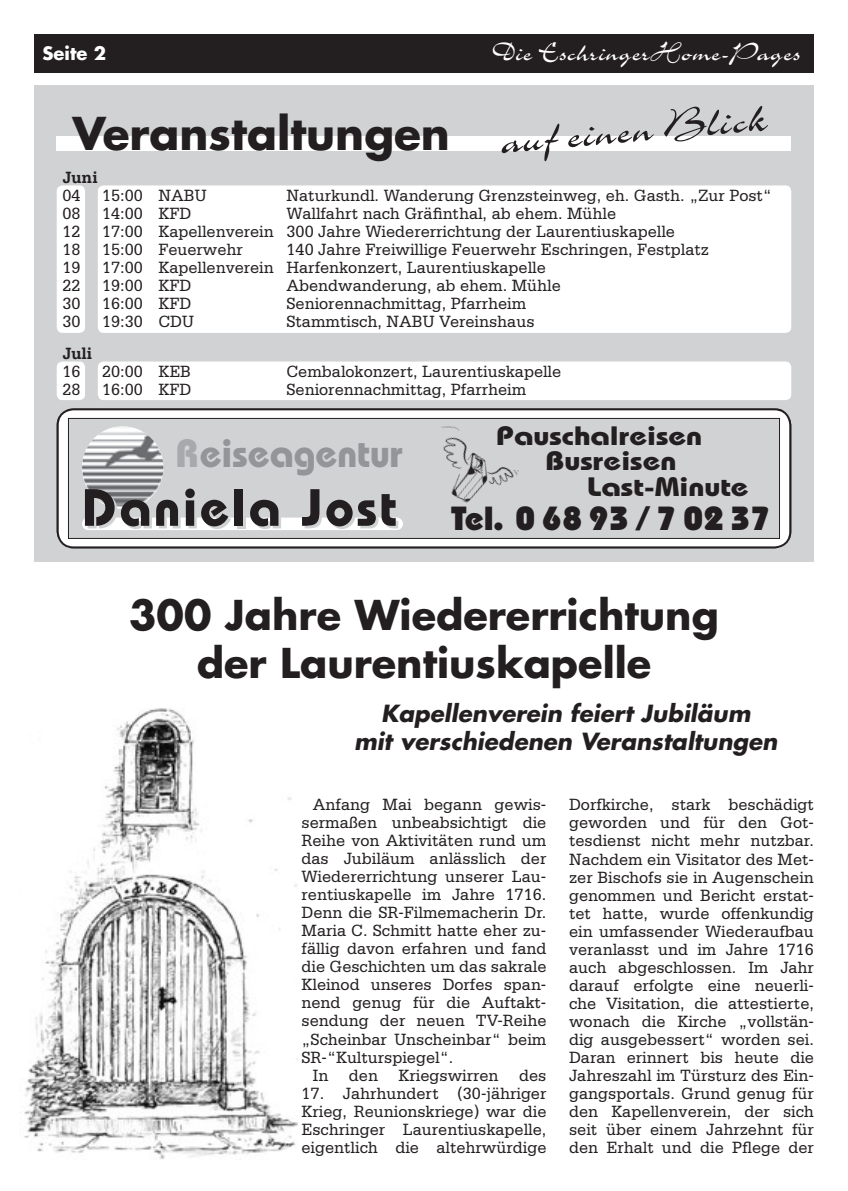
<style>
.page{position:relative;width:848px;height:1191px;background:#fff}
.page>*{position:absolute;margin:0;border:0;box-sizing:border-box;transform-origin:0 0}
.Zwischenüberschrift{font:48px "Charme LT";color:#231f20}
.Uberschrift{font:700 44px "Futura LT";color:#231f20}
.Uberschrift-2{font:700 40px/48px "Futura LT";color:#231f20;text-align:center}
.t1{font:700 39.4px "Bauhaus LT";color:#939598}
.t2{font:800 33.4px "Bauhaus LT";color:#231f20}
.t3{font:29px "Charme LT";color:#fff}
.t4{font:700 26.6px "Bauhaus LT";color:#231f20;scale:1.2 1}
.Zwischenüberschrift-2{font:italic 700 23px/27.6px "Futura LT";color:#231f20;text-align:center}
.t5{font:700 18px "Futura LT";color:#fff}
.Grundtext{font:17.2px/18px "Serifa LT";color:#231f20;text-align:justify;scale:.95 1}
.Grundtext-2{font:700 17.2px "Serifa LT";color:#231f20;scale:.95 1}
.s1{color:#a8a9ad}
.s2{font-weight:700;font-size:52.4px;color:#d1d2d4}
</style>
<div class="page">
<div style="left:34px;top:85px;width:780px;height:476px;background:#d1d2d4"></div>
<div style="left:34px;top:34px;width:780px;height:38px;background:#231f20"></div>
<div style="left:57px;top:137px;width:734px;height:14px;background:#fff"></div>
<div style="left:57px;top:185px;width:28px;height:148px;background:#fff;border-radius:6px"></div>
<div style="left:98px;top:185px;width:693px;height:148px;background:#fff;border-radius:6px"></div>
<div style="left:57px;top:361px;width:28px;height:39px;background:#fff;border-radius:6px"></div>
<div style="left:98px;top:361px;width:693px;height:39px;background:#fff;border-radius:6px"></div>
<svg style="left:57px;top:411px;width:734px;height:137px"></svg>
<img style="left:419px;top:422px;width:106px;height:93px">
<div style="left:57px;top:408px;width:734px;height:140px;border:2px solid #231f20;border-radius:16px"></div>
<img style="left:24px;top:708px;width:274px;height:451px">
<p class="t5" style="left:43px;top:42px;width:65px">Seite 2</p>
<p class="t3" style="left:492px;top:38px;width:310px">Die EschringerHome-Pages</p>
<p class="Uberschrift" style="left:72px;top:104px;width:379px">Veranstaltungen</p>
<p class="Zwischenüberschrift" style="left:498px;top:117px;width:270px;rotate:-5deg">auf einen Blick</p>
<p class="Grundtext-2" style="left:62px;top:167px;width:39px">Juni</p>
<p class="Grundtext" style="left:62px;top:187px;width:21px">04</p>
<p class="Grundtext" style="left:102px;top:187px;width:111px">15:00 NABU</p>
<p class="Grundtext" style="left:286px;top:187px;width:512px">Naturkundl. Wanderung Grenzsteinweg, eh. Gasth. „Zur Post“</p>
<p class="Grundtext" style="left:62px;top:205px;width:21px">08</p>
<p class="Grundtext" style="left:102px;top:205px;width:95px">14:00 KFD</p>
<p class="Grundtext" style="left:286px;top:205px;width:348px">Wallfahrt nach Gräfinthal, ab ehem. Mühle</p>
<p class="Grundtext" style="left:62px;top:223px;width:21px">12</p>
<p class="Grundtext" style="left:102px;top:223px;width:604px">17:00 Kapellenverein 300 Jahre Wiedererrichtung der Laurentiuskapelle</p>
<p class="Grundtext" style="left:62px;top:241px;width:21px">18</p>
<p class="Grundtext" style="left:102px;top:241px;width:150px">15:00 Feuerwehr</p>
<p class="Grundtext" style="left:286px;top:241px;width:446px">140 Jahre Freiwillige Feuerwehr Eschringen, Festplatz</p>
<p class="Grundtext" style="left:62px;top:259px;width:21px">19</p>
<p class="Grundtext" style="left:102px;top:259px;width:468px">17:00 Kapellenverein Harfenkonzert, Laurentiuskapelle</p>
<p class="Grundtext" style="left:62px;top:277px;width:21px">22</p>
<p class="Grundtext" style="left:102px;top:277px;width:95px">19:00 KFD</p>
<p class="Grundtext" style="left:286px;top:277px;width:290px">Abendwanderung, ab ehem. Mühle</p>
<p class="Grundtext" style="left:62px;top:295px;width:21px">30</p>
<p class="Grundtext" style="left:102px;top:295px;width:95px">16:00 KFD</p>
<p class="Grundtext" style="left:286px;top:295px;width:254px">Seniorennachmittag, Pfarrheim</p>
<p class="Grundtext" style="left:62px;top:313px;width:21px">30</p>
<p class="Grundtext" style="left:102px;top:313px;width:98px">19:30 CDU</p>
<p class="Grundtext" style="left:286px;top:313px;width:262px">Stammtisch, NABU Vereinshaus</p>
<p class="Grundtext-2" style="left:62px;top:343px;width:33px">Juli</p>
<p class="Grundtext" style="left:62px;top:363px;width:21px">16</p>
<p class="Grundtext" style="left:102px;top:363px;width:95px">20:00 KEB</p>
<p class="Grundtext" style="left:286px;top:363px;width:291px">Cembalokonzert, Laurentiuskapelle</p>
<p class="Grundtext" style="left:62px;top:381px;width:21px">28</p>
<p class="Grundtext" style="left:102px;top:381px;width:95px">16:00 KFD</p>
<p class="Grundtext" style="left:286px;top:381px;width:254px">Seniorennachmittag, Pfarrheim</p>
<p class="t4" style="left:496px;top:419px;width:173px">Pauschalreisen</p>
<p class="t4" style="left:545px;top:445px;width:111px">Busreisen</p>
<p class="t4" style="left:587px;top:470px;width:136px">Last-Minute</p>
<p class="t1" style="left:176px;top:429px;width:229px"><span class="s1">R</span>eiseagentur</p>
<p class="t2" style="left:85px;top:498px;width:687px"><span class="s2">Daniela Jost</span> Tel. 0 68 93 / 7 02 37</p>
<p class="Uberschrift-2" style="left:129px;top:590px;width:591px">300 Jahre Wiedererrichtung der Laurentiuskapelle</p>
<p class="Zwischenüberschrift-2" style="left:354px;top:699px;width:425px">Kapellenverein feiert Jubiläum<br>mit verschiedenen Veranstaltungen</p>
<p class="Grundtext" style="left:301px;top:796px;width:259px;text-indent:11px">Anfang Mai begann gewis&shy;sermaßen unbeabsichtigt die Reihe von Aktivitäten rund um das Jubiläum anlässlich der Wiedererrichtung unserer Lau&shy;rentiuskapelle im Jahre 1716.<br>Denn die SR-Filmemacherin Dr.<br>Maria C. Schmitt hatte eher zu&shy;fällig davon erfahren und fand die Geschichten um das sakrale Kleinod unseres Dorfes span&shy;nend genug für die Auftakt&shy;sendung der neuen TV-Reihe „Scheinbar Unscheinbar“ beim SR-“Kulturspiegel“.</p>
<p class="Grundtext" style="left:313px;top:1066px;width:247px">In den Kriegswirren des</p>
<p class="Grundtext" style="left:301px;top:1084px;width:259px">17. Jahrhundert (30-jähriger Krieg, Reunionskriege) war die Eschringer Laurentiuskapelle, eigentlich die altehrwürdige</p>
<p class="Grundtext" style="left:569px;top:796px;width:259px">Dorfkirche, stark beschädigt geworden und für den Got&shy;tesdienst nicht mehr nutzbar.<br>Nachdem ein Visitator des Met&shy;zer Bischofs sie in Augenschein genommen und Bericht erstat&shy;tet hatte, wurde offenkundig ein umfassender Wiederaufbau veranlasst und im Jahre 1716 auch abgeschlossen. Im Jahr darauf erfolgte eine neuerli&shy;che Visitation, die attestierte, wonach die Kirche „vollstän&shy;dig ausgebessert“ worden sei.<br>Daran erinnert bis heute die Jahreszahl im Türsturz des Ein&shy;gangsportals. Grund genug für den Kapellenverein, der sich seit über einem Jahrzehnt für den Erhalt und die Pflege der</p>
</div>
